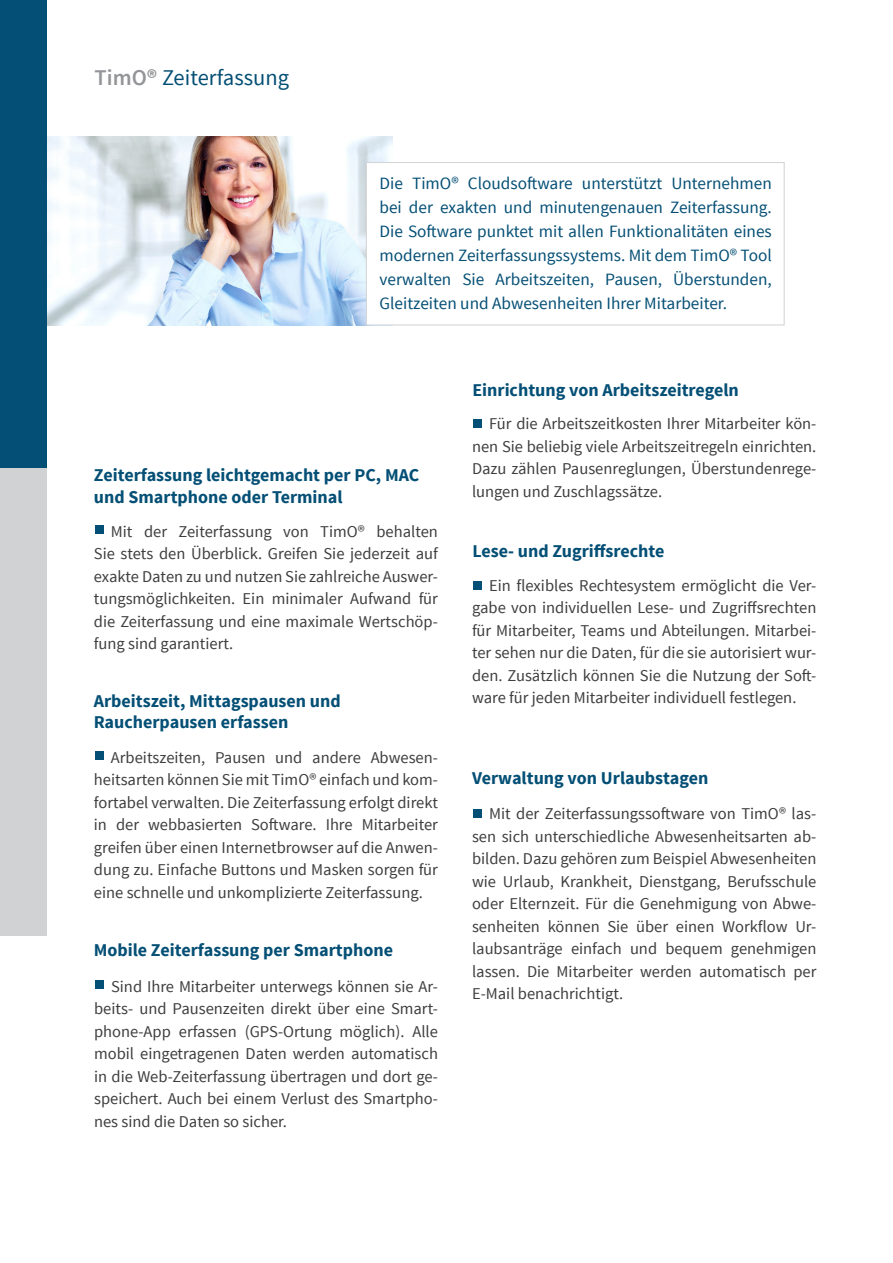
<style>
.page{position:relative;width:893px;height:1263px;background:#fff}
.page>*{position:absolute;margin:0;border:0;box-sizing:border-box;transform-origin:0 0}
.t1{font:22.5px "Source Sans Pro";color:#044f75}
.t2{font:700 18px/21.6px "Source Sans Pro";color:#044f75}
.t3{font:17.25px/24px "Source Sans Pro";color:#044f75;text-align:justify}
.einzug{font:16.5px/22.5px "Source Sans Pro";color:#3e3e3f;text-align:justify}
.s1{font-weight:600;color:#939598}
.s2{font-weight:700;color:#939598}
</style>
<div class="page">
<img style="left:47px;top:136px;width:345px;height:189px">
<div style="left:473px;top:581px;width:9px;height:8px;background:#044f75"></div>
<div style="left:95px;top:751px;width:8px;height:9px;background:#044f75"></div>
<div style="left:0;top:0;width:47px;height:468px;background:#044f75"></div>
<div style="left:0;top:468px;width:47px;height:467px;background:#d1d2d4"></div>
<div style="left:95px;top:525px;width:8px;height:9px;background:#044f75"></div>
<div style="left:473px;top:419px;width:9px;height:9px;background:#044f75"></div>
<div style="left:473px;top:809px;width:9px;height:9px;background:#044f75"></div>
<div style="left:95px;top:980px;width:8px;height:8px;background:#044f75"></div>
<div style="left:366px;top:162px;width:418px;height:163px;background:#fff;border:1px solid #d1d2d4"></div>
<p class="t1" style="left:95px;top:63px;width:196px"><span class="s1">TimO</span><span class="s2">®</span> Zeiterfassung</p>
<p class="t3" style="left:379px;top:171px;width:394px">Die TimO® Cloudsoftware unterstützt Unternehmen bei der exakten und minutengenauen Zeiterfassung.<br>Die Software punktet mit allen Funktionalitäten eines modernen Zeiterfassungssystems. Mit dem TimO® Tool verwalten Sie Arbeitszeiten, Pausen, Überstunden, Gleitzeiten und Abwesenheiten Ihrer Mitarbeiter.</p>
<p class="t2" style="left:94px;top:465px;width:327px">Zeiterfassung leichtgemacht per PC, MAC und Smartphone oder Terminal</p>
<p class="einzug" style="left:94px;top:520px;width:346px;text-indent:17px">Mit der Zeiterfassung von TimO® behalten Sie stets den Überblick. Greifen Sie jederzeit auf exakte Daten zu und nutzen Sie zahlreiche Auswer&shy;tungsmöglichkeiten. Ein minimaler Aufwand für die Zeiterfassung und eine maximale Wertschöp&shy;fung sind garantiert.</p>
<p class="t2" style="left:94px;top:690px;width:249px">Arbeitszeit, Mittagspausen und<br>Raucherpausen erfassen</p>
<p class="einzug" style="left:94px;top:746px;width:346px;text-indent:17px">Arbeitszeiten, Pausen und andere Abwesen&shy;heitsarten können Sie mit TimO® einfach und kom&shy;fortabel verwalten. Die Zeiterfassung erfolgt direkt in der webbasierten Software. Ihre Mitarbeiter greifen über einen Internetbrowser auf die Anwen&shy;dung zu. Einfache Buttons und Masken sorgen für eine schnelle und unkomplizierte Zeiterfassung.</p>
<p class="t2" style="left:94px;top:940px;width:301px">Mobile Zeiterfassung per Smartphone</p>
<p class="einzug" style="left:94px;top:975px;width:345px;text-indent:17px">Sind Ihre Mitarbeiter unterwegs können sie Ar&shy;beits- und Pausenzeiten direkt über eine Smart&shy;phone-App erfassen (GPS-Ortung möglich). Alle mobil eingetragenen Daten werden automatisch in die Web-Zeiterfassung übertragen und dort ge&shy;speichert. Auch bei einem Verlust des Smartpho&shy;nes sind die Daten so sicher.</p>
<p class="t2" style="left:472px;top:380px;width:268px">Einrichtung von Arbeitszeitregeln</p>
<p class="einzug" style="left:472px;top:413px;width:346px;text-indent:17px">Für die Arbeitszeitkosten Ihrer Mitarbeiter kön&shy;nen Sie beliebig viele Arbeitszeitregeln einrichten.<br>Dazu zählen Pausenreglungen, Überstundenrege&shy;lungen und Zuschlagssätze.</p>
<p class="t2" style="left:472px;top:541px;width:194px">Lese- und Zugriffsrechte</p>
<p class="einzug" style="left:472px;top:574px;width:346px;text-indent:17px">Ein flexibles Rechtesystem ermöglicht die Ver&shy;gabe von individuellen Lese- und Zugriffsrechten für Mitarbeiter, Teams und Abteilungen. Mitarbei&shy;ter sehen nur die Daten, für die sie autorisiert wur&shy;den. Zusätzlich können Sie die Nutzung der Soft&shy;ware für jeden Mitarbeiter individuell festlegen.</p>
<p class="t2" style="left:472px;top:768px;width:238px">Verwaltung von Urlaubstagen</p>
<p class="einzug" style="left:472px;top:803px;width:346px;text-indent:17px">Mit der Zeiterfassungssoftware von TimO® las&shy;sen sich unterschiedliche Abwesenheitsarten ab&shy;bilden. Dazu gehören zum Beispiel Abwesenheiten wie Urlaub, Krankheit, Dienstgang, Berufsschule oder Elternzeit. Für die Genehmigung von Abwe&shy;senheiten können Sie über einen Workflow Ur&shy;laubsanträge einfach und bequem genehmigen lassen. Die Mitarbeiter werden automatisch per E-Mail benachrichtigt.</p>
</div>
